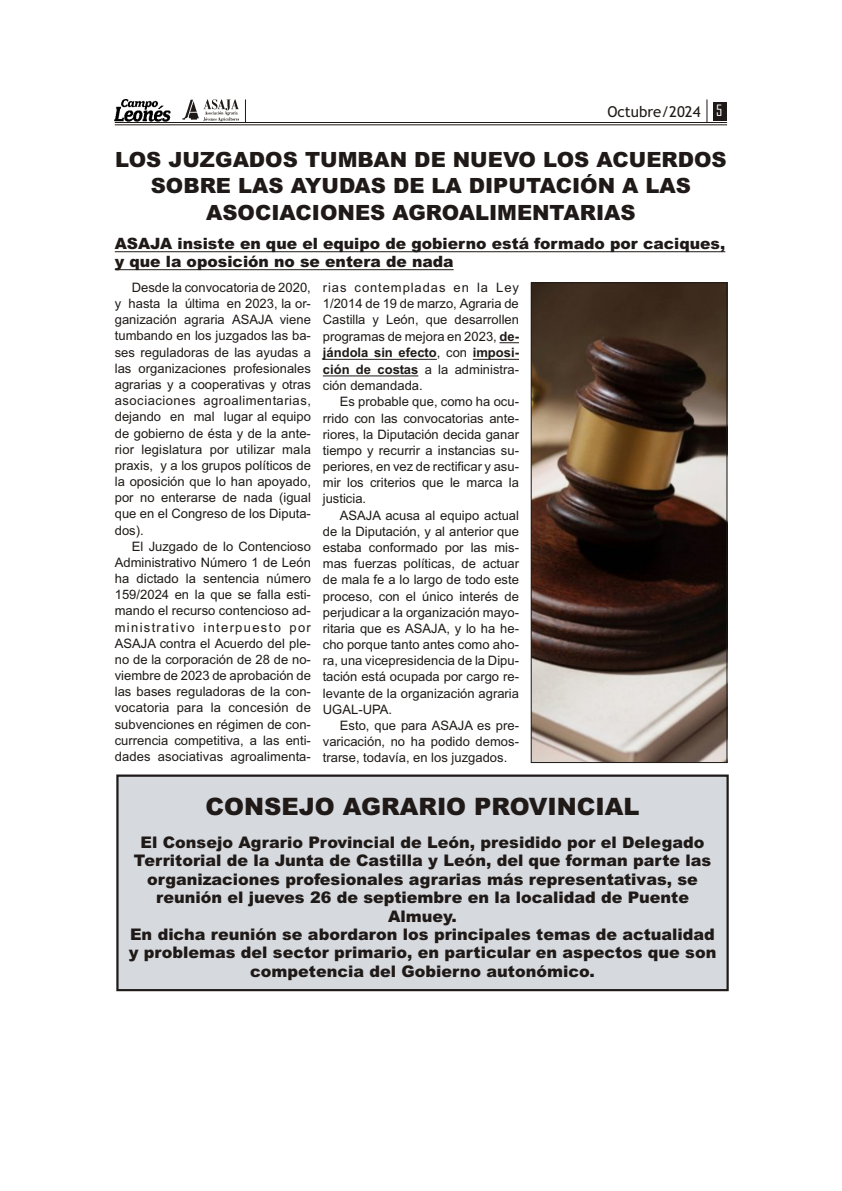
<style>
.page{position:relative;width:842px;height:1191px;background:#fff}
.page>*{position:absolute;margin:0;border:0;box-sizing:border-box;transform-origin:0 0}
.t1{font:900 24px "Arial";color:#1f1a17}
.t2{font:900 21px/26.4px "Arial";color:#1f1a17;text-align:center}
.t3{font:900 16px/18.4px "Arial";color:#1f1a17;text-align:center}
.t4{font:900 15.6px/18px "Arial";color:#1f1a17}
.t5{font:15px "Trebuchet MS";color:#1f1a17}
.t6{font:13px/16.2px "Arial";color:#1f1a17;text-align:justify}
.s1{font-family:"Agency FB";color:#fff}
.s2{font-weight:700}
</style>
<div class="page">
<img style="left:115px;top:100px;width:55px;height:22px">
<img style="left:182px;top:99px;width:57px;height:23px">
<div style="left:713px;top:102px;width:14px;height:18px;background:#1f1a17"></div>
<svg style="left:245px;top:99px;width:1px;height:23px"></svg>
<svg style="left:707px;top:99px;width:1px;height:23px"></svg>
<hr style="left:115px;top:125px;width:612px;height:1px;background:#1f1a17">
<hr style="left:115px;top:122px;width:612px;height:1px;background:#1f1a17">
<hr style="left:115px;top:251px;width:610px;height:1px;background:#1f1a17">
<hr style="left:115px;top:269px;width:339px;height:1px;background:#1f1a17">
<svg style="left:499px;top:342px;width:20px;height:1px"></svg>
<hr style="left:323px;top:359px;width:114px;height:1px;background:#1f1a17">
<hr style="left:473px;top:359px;width:46px;height:1px;background:#1f1a17">
<hr style="left:323px;top:375px;width:95px;height:1px;background:#1f1a17">
<div style="left:116px;top:775px;width:613px;height:216px;background:#d6d9de"></div>
<div style="left:116px;top:775px;width:613px;height:216px;border:2px solid #1f1a17"></div>
<img style="left:533px;top:285px;width:192px;height:476px">
<div style="left:531px;top:283px;width:196px;height:480px;border:1px solid #1f1a17"></div>
<p class="t5" style="left:607px;top:106px;width:116px">Octubre/2024 <span class="s1">5</span></p>
<h2 class="t2" style="left:115px;top:148px;width:613px">LOS JUZGADOS TUMBAN DE NUEVO LOS ACUERDOS<br>SOBRE LAS AYUDAS DE LA DIPUTACIÓN A LAS<br>ASOCIACIONES AGROALIMENTARIAS</h2>
<p class="t4" style="left:115px;top:236px;width:612px">ASAJA in siste en que el equi po de go bierno es tá forma do por ca ci ques, y que la opo si ción no se en te ra de na da</p>
<p class="t6" style="left:115px;top:280px;width:198px;text-indent:17px">Des de la con vo ca to ria de 2020, y has ta la úl ti ma en 2023, la or&shy;ga ni za ción agra ria ASAJA vie ne tum ban do en los juz ga dos las ba - ses re gu la do ras de las ayu das a las or ga ni za cio nes pro fe sio na les agra rias y a coo pe ra ti vas y otras aso cia cio nes agroa li men ta rias, de jan do en mal lu gar al equipo de go bier no de és ta y de la an te - rior le gis la tu ra por uti li zar ma la pra xis, y a los gru pos po lí ti cos de la opo si ción que lo han apo ya do, por no en te rar se de na da (igual que en el Con gre so de los Di pu ta - dos).</p>
<p class="t6" style="left:115px;top:539px;width:198px;text-indent:17px">El Juz ga do de lo Con ten cio so Admi nis tra ti vo Nú me ro 1 de León ha dic ta do la sen ten cia nú me ro 159/2024 en la que se fa lla es ti - man do el re cur so con ten cio so ad - mi nis tra ti vo in ter pues to por ASAJA con tra el Acuer do del ple - no de la cor po ra ción de 28 de no - viem bre de 2023 de apro ba ción de las ba ses re gu la do ras de la con - vo ca to ria pa ra la con ce sión de sub ven cio nes en ré gi men de con - cu rren cia com pe ti ti va, a las en ti - da des aso cia ti vas agroa li men ta -</p>
<p class="t6" style="left:323px;top:280px;width:198px">rias con tem pla das en la Ley 1/2014 de 19 de mar zo, Agra ria de Cas ti lla y León, que de sa rro llen pro gra mas de me jo ra en 2023, <span class="s2">de - ján do la sin efec to</span>, con <span class="s2">im po si&shy;ción de cos tas</span> a la ad mi nis tra - ción de man da da.</p>
<p class="t6" style="left:323px;top:395px;width:198px;text-indent:17px">Es pro ba ble que, co mo ha ocu - rri do con las con vo ca to rias an te - rio res, la Di pu ta ción de ci da ga nar tiem po y re cu rrir a ins tan cias su - pe rio res, en vez de rec ti fi car y asu - mir los cri te rios que le marca la jus ti cia.</p>
<p class="t6" style="left:323px;top:508px;width:198px;text-indent:17px">ASAJA acu sa al equi po ac tual de la Di pu ta ción, y al an te rior que es ta ba con for ma do por las mis - mas fuer zas po lí ti cas, de ac tuar de ma la fe a lo lar go de to do es te pro ce so, con el úni co in te rés de per ju di car a la or ga ni za ción ma yo - ri ta ria que es ASAJA, y lo ha he - cho por que tan to an tes co mo aho - ra, una vi ce pre si den cia de la Di pu - ta ción es tá ocu pa da por car go re - le van te de la or ga ni za ción agra ria UGAL-UPA.</p>
<p class="t6" style="left:323px;top:718px;width:198px;text-indent:17px">Esto, que pa ra ASAJA es pre - va ri ca ción, no ha po di do de mos - trar se, to da vía, en los juz ga dos.</p>
<h1 class="t1" style="left:206px;top:798px;width:435px">CONSEJO AGRARIO PROVINCIAL</h1>
<p class="t3" style="left:129px;top:835px;width:589px">El Con se jo Agra rio Pro vin cial de León, pre si di do por el De le ga do Te rri to rial de la Jun ta de Cas ti lla y León, del que forman parte las or ga ni za cio nes pro fe sio na les agra rias más re pre sen ta ti vas, se<br>reu nión el jueves 26 de sep tiem bre en la lo ca li dad de Puen te Almuey.<br>En di cha reu nión se abor da ron los prin ci pa les te mas de ac tua li dad y pro ble mas del sec tor pri ma rio, en par ti cu lar en as pec tos que son com pe ten cia del Go bier no au to nó mi co.</p>
</div>
